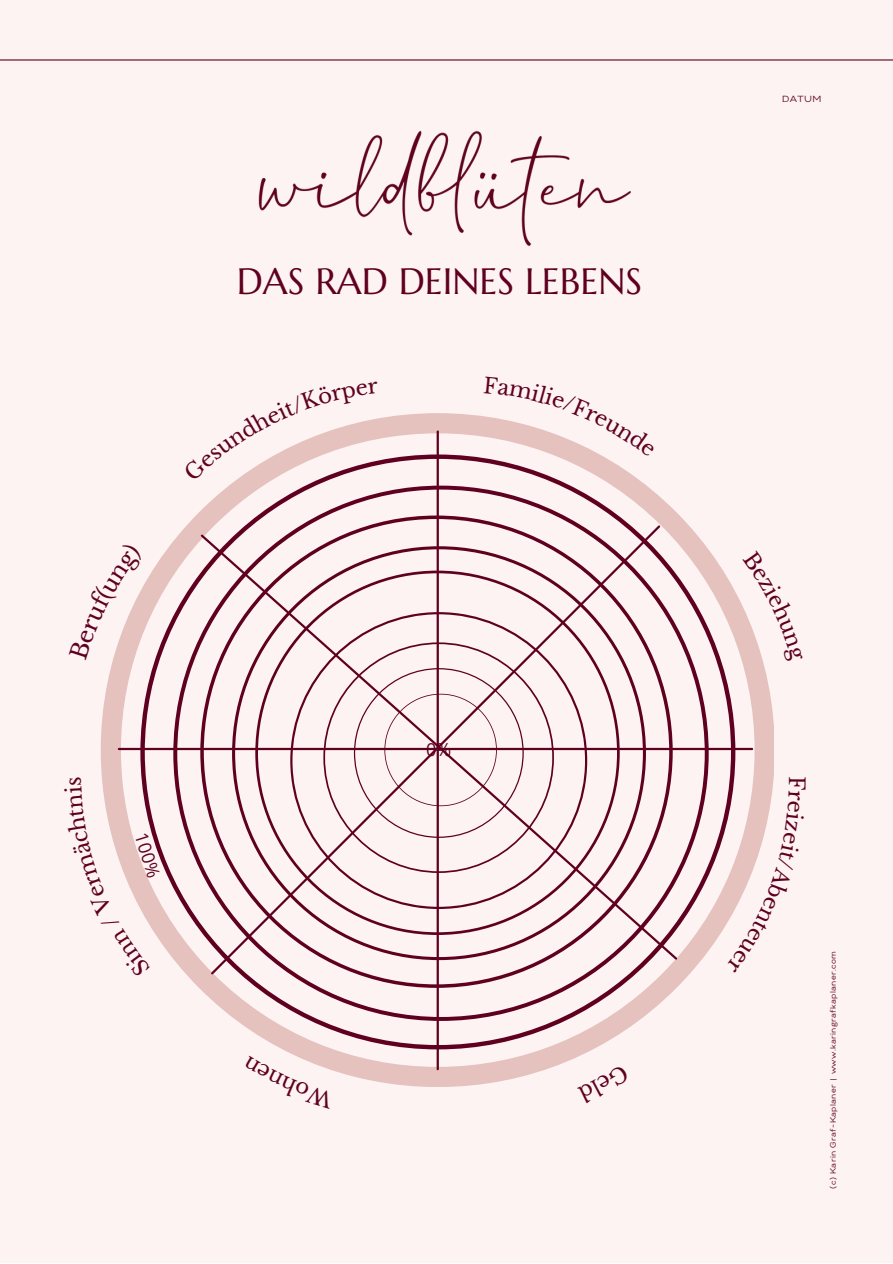
<style>
.page{position:relative;width:893px;height:1264px;background:#fff}
.page>*{position:absolute;margin:0;border:0;box-sizing:border-box;transform-origin:0 0}
.t1{font:36.6px "Marcellus";color:#600020}
.t2{font:18px "Open Sans";color:#600020}
.t3{font:8.85px "Gabriel Sans";letter-spacing:.04em;color:#600020}
.t4{font:7.95px "Gabriel Sans";letter-spacing:.04em;color:#600020}
</style>
<div class="page">
<div style="left:0;top:0;width:892px;height:1262px;background:#fcf3f2"></div>
<hr style="left:0;top:59px;width:892px;height:2px;background:#600020">
<svg style="left:101px;top:413px;width:673px;height:673px"></svg>
<hr style="left:436px;top:431px;width:3px;height:638px;background:#600020">
<hr style="left:119px;top:747px;width:633px;height:3px;background:#600020">
<svg style="left:173px;top:485px;width:535px;height:535px"></svg>
<svg style="left:209px;top:523px;width:453px;height:453px"></svg>
<svg style="left:199px;top:532px;width:480px;height:429px"></svg>
<svg style="left:354px;top:668px;width:169px;height:169px"></svg>
<img style="left:258px;top:130px;width:373px;height:116px">
<svg style="left:183px;top:413px;width:195px;height:68px"></svg>
<svg style="left:483px;top:413px;width:172px;height:44px"></svg>
<svg style="left:742px;top:550px;width:32px;height:113px"></svg>
<svg style="left:725px;top:777px;width:49px;height:195px"></svg>
<svg style="left:577px;top:1064px;width:52px;height:22px"></svg>
<svg style="left:101px;top:541px;width:43px;height:119px"></svg>
<svg style="left:243px;top:1055px;width:91px;height:31px"></svg>
<svg style="left:101px;top:777px;width:49px;height:200px"></svg>
<h1 class="t1" style="left:237px;top:258px;width:406px">DAS RAD DEINES LEBENS</h1>
<p class="t3" style="left:782px;top:95px;width:40px">DATUM</p>
<h2 class="t2" style="left:153px;top:829px;width:47px;rotate:72deg">100%</h2>
<h2 class="t2" style="left:426px;top:736px;width:27px">0%</h2>
<p class="t4" style="left:829px;top:1188px;width:239px;rotate:-90deg">(c) Karin Graf-Kaplaner | www.karingrafkaplaner.com</p>
</div>
